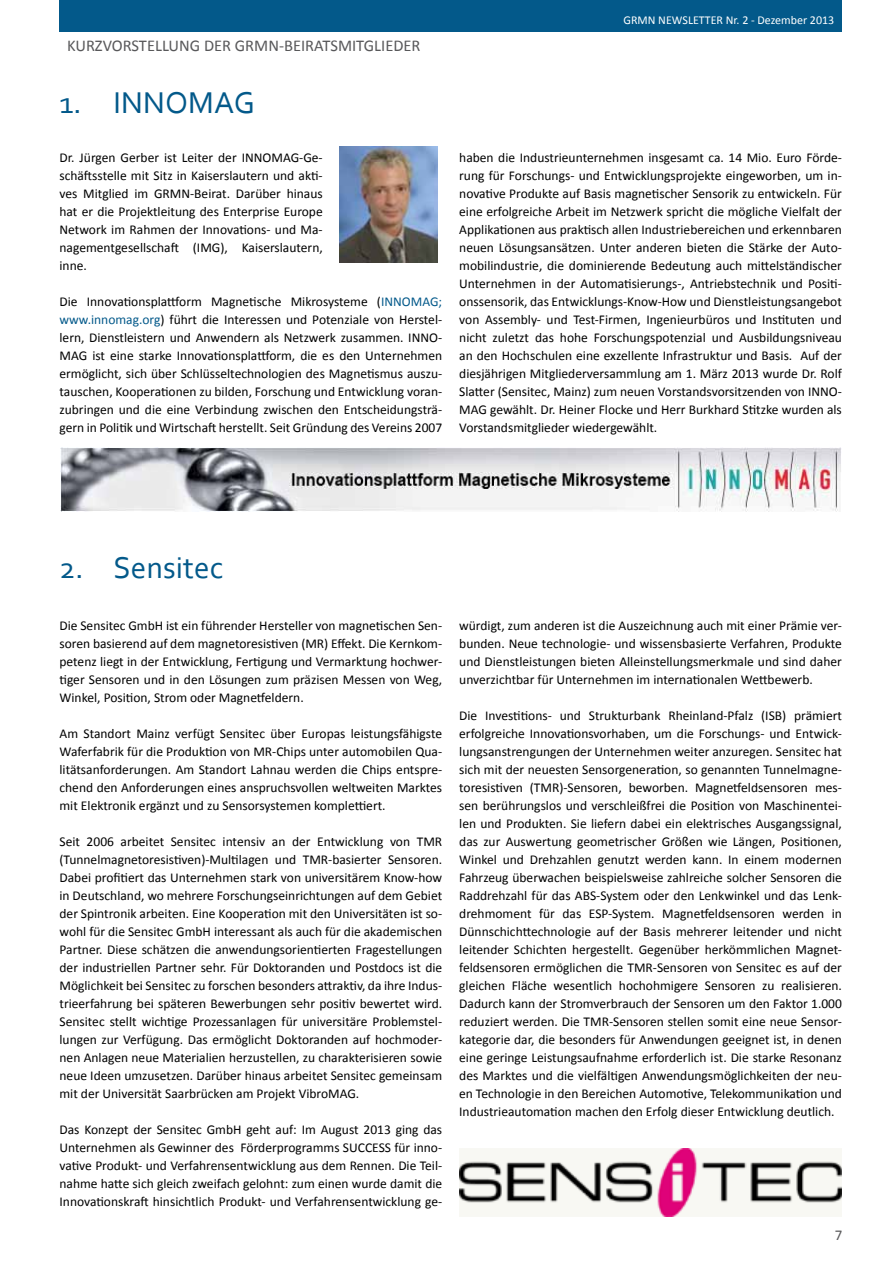
<style>
.page{position:relative;width:893px;height:1263px;background:#fff}
.page>*{position:absolute;margin:0;border:0;box-sizing:border-box;transform-origin:0 0}
.t1{font:31.5px "Corbel";color:#03598a}
.t2{font:16.5px "Calibri";color:#58585a}
.t3{font:15px "Calibri";color:#58585a}
.t4{font:13.5px/18px "Calibri";color:#000;text-align:justify}
.t5{font:12px "Calibri";color:#fff}
.s1{color:#03598a}
</style>
<div class="page">
<div style="left:60px;top:0;width:782px;height:32px;background:#03598a"></div>
<img style="left:60px;top:448px;width:781px;height:63px">
<img style="left:340px;top:147px;width:98px;height:116px">
<img style="left:459px;top:1148px;width:383px;height:68px">
<p class="t2" style="left:67px;top:36px;width:355px">KURZVORSTELLUNG DER GRMN-BEIRATSMITGLIEDER</p>
<h1 class="t1" style="left:60px;top:83px;width:197px">1. INNOMAG</h1>
<p class="t4" style="left:60px;top:149px;width:265px">Dr. Jürgen Gerber ist Leiter der INNOMAG-Ge&shy;schäftsstelle mit Sitz in Kaiserslautern und akti&shy;ves Mitglied im GRMN-Beirat. Darüber hinaus hat er die Projektleitung des Enterprise Europe Network im Rahmen der Innovations- und Ma&shy;nagementgesellschaft (IMG), Kaiserslautern, inne.</p>
<p class="t4" style="left:60px;top:293px;width:384px">Die Innovationsplattform Magnetische Mikrosysteme (<span class="s1">INNOMAG; www.innomag.org</span>) führt die Interessen und Potenziale von Herstel&shy;lern, Dienstleistern und Anwendern als Netzwerk zusammen. INNO-MAG ist eine starke Innovationsplattform, die es den Unternehmen ermöglicht, sich über Schlüsseltechnologien des Magnetismus auszu&shy;tauschen, Kooperationen zu bilden, Forschung und Entwicklung voran&shy;zubringen und die eine Verbindung zwischen den Entscheidungsträ&shy;gern in Politik und Wirtschaft herstellt. Seit Gründung des Vereins 2007</p>
<p class="t5" style="left:623px;top:13px;width:212px">GRMN NEWSLETTER Nr. 2 - Dezember 2013</p>
<p class="t4" style="left:459px;top:149px;width:384px">haben die Industrieunternehmen insgesamt ca. 14 Mio. Euro Förde&shy;rung für Forschungs- und Entwicklungsprojekte eingeworben, um in&shy;novative Produkte auf Basis magnetischer Sensorik zu entwickeln. Für eine erfolgreiche Arbeit im Netzwerk spricht die mögliche Vielfalt der Applikationen aus praktisch allen Industriebereichen und erkennbaren neuen Lösungsansätzen. Unter anderen bieten die Stärke der Auto&shy;mobilindustrie, die dominierende Bedeutung auch mittelständischer Unternehmen in der Automatisierungs-, Antriebstechnik und Positi&shy;onssensorik, das Entwicklungs-Know-How und Dienstleistungsangebot von Assembly- und Test-Firmen, Ingenieurbüros und Instituten und nicht zuletzt das hohe Forschungspotenzial und Ausbildungsniveau an den Hochschulen eine exzellente Infrastruktur und Basis. Auf der diesjährigen Mitgliederversammlung am 1. März 2013 wurde Dr. Rolf Slatter (Sensitec, Mainz) zum neuen Vorstandsvorsitzenden von INNO-MAG gewählt. Dr. Heiner Flocke und Herr Burkhard Stitzke wurden als Vorstandsmitglieder wiedergewählt.</p>
<h1 class="t1" style="left:60px;top:548px;width:166px">2. Sensitec</h1>
<p class="t4" style="left:60px;top:617px;width:384px">Die Sensitec GmbH ist ein führender Hersteller von magnetischen Sen&shy;soren basierend auf dem magnetoresistiven (MR) Effekt. Die Kernkom&shy;petenz liegt in der Entwicklung, Fertigung und Vermarktung hochwer&shy;tiger Sensoren und in den Lösungen zum präzisen Messen von Weg, Winkel, Position, Strom oder Magnetfeldern.</p>
<p class="t4" style="left:60px;top:725px;width:384px">Am Standort Mainz verfügt Sensitec über Europas leistungsfähigste Waferfabrik für die Produktion von MR-Chips unter automobilen Qua&shy;litätsanforderungen. Am Standort Lahnau werden die Chips entspre&shy;chend den Anforderungen eines anspruchsvollen weltweiten Marktes mit Elektronik ergänzt und zu Sensorsystemen komplettiert.</p>
<p class="t4" style="left:60px;top:833px;width:384px">Seit 2006 arbeitet Sensitec intensiv an der Entwicklung von TMR (Tunnelmagnetoresistiven)-Multilagen und TMR-basierter Sensoren.<br>Dabei profitiert das Unternehmen stark von universitärem Know-how in Deutschland, wo mehrere Forschungseinrichtungen auf dem Gebiet der Spintronik arbeiten. Eine Kooperation mit den Universitäten ist so&shy;wohl für die Sensitec GmbH interessant als auch für die akademischen Partner. Diese schätzen die anwendungsorientierten Fragestellungen der industriellen Partner sehr. Für Doktoranden und Postdocs ist die Möglichkeit bei Sensitec zu forschen besonders attraktiv, da ihre Indus&shy;trieerfahrung bei späteren Bewerbungen sehr positiv bewertet wird.<br>Sensitec stellt wichtige Prozessanlagen für universitäre Problemstel&shy;lungen zur Verfügung. Das ermöglicht Doktoranden auf hochmoder&shy;nen Anlagen neue Materialien herzustellen, zu charakterisieren sowie neue Ideen umzusetzen. Darüber hinaus arbeitet Sensitec gemeinsam mit der Universität Saarbrücken am Projekt VibroMAG.</p>
<p class="t4" style="left:60px;top:1120px;width:384px">Das Konzept der Sensitec GmbH geht auf: Im August 2013 ging das Unternehmen als Gewinner des Förderprogramms SUCCESS für inno&shy;vative Produkt- und Verfahrensentwicklung aus dem Rennen. Die Teil&shy;nahme hatte sich gleich zweifach gelohnt: zum einen wurde damit die Innovationskraft hinsichtlich Produkt- und Verfahrensentwicklung ge-</p>
<p class="t4" style="left:459px;top:616px;width:384px">würdigt, zum anderen ist die Auszeichnung auch mit einer Prämie ver&shy;bunden. Neue technologie- und wissensbasierte Verfahren, Produkte und Dienstleistungen bieten Alleinstellungsmerkmale und sind daher unverzichtbar für Unternehmen im internationalen Wettbewerb.</p>
<p class="t4" style="left:459px;top:706px;width:384px">Die Investitions- und Strukturbank Rheinland-Pfalz (ISB) prämiert erfolgreiche Innovationsvorhaben, um die Forschungs- und Entwick&shy;lungsanstrengungen der Unternehmen weiter anzuregen. Sensitec hat sich mit der neuesten Sensorgeneration, so genannten Tunnelmagne&shy;toresistiven (TMR)-Sensoren, beworben. Magnetfeldsensoren mes&shy;sen berührungslos und verschleißfrei die Position von Maschinentei&shy;len und Produkten. Sie liefern dabei ein elektrisches Ausgangssignal, das zur Auswertung geometrischer Größen wie Längen, Positionen, Winkel und Drehzahlen genutzt werden kann. In einem modernen Fahrzeug überwachen beispielsweise zahlreiche solcher Sensoren die Raddrehzahl für das ABS-System oder den Lenkwinkel und das Lenk&shy;drehmoment für das ESP-System. Magnetfeldsensoren werden in Dünnschichttechnologie auf der Basis mehrerer leitender und nicht leitender Schichten hergestellt. Gegenüber herkömmlichen Magnet&shy;feldsensoren ermöglichen die TMR-Sensoren von Sensitec es auf der gleichen Fläche wesentlich hochohmigere Sensoren zu realisieren.<br>Dadurch kann der Stromverbrauch der Sensoren um den Faktor 1.000 reduziert werden. Die TMR-Sensoren stellen somit eine neue Sensor&shy;kategorie dar, die besonders für Anwendungen geeignet ist, in denen eine geringe Leistungsaufnahme erforderlich ist. Die starke Resonanz des Marktes und die vielfältigen Anwendungsmöglichkeiten der neu&shy;en Technologie in den Bereichen Automotive, Telekommunikation und Industrieautomation machen den Erfolg dieser Entwicklung deutlich.</p>
<p class="t3" style="left:835px;top:1225px;width:9px">7</p>
</div>
